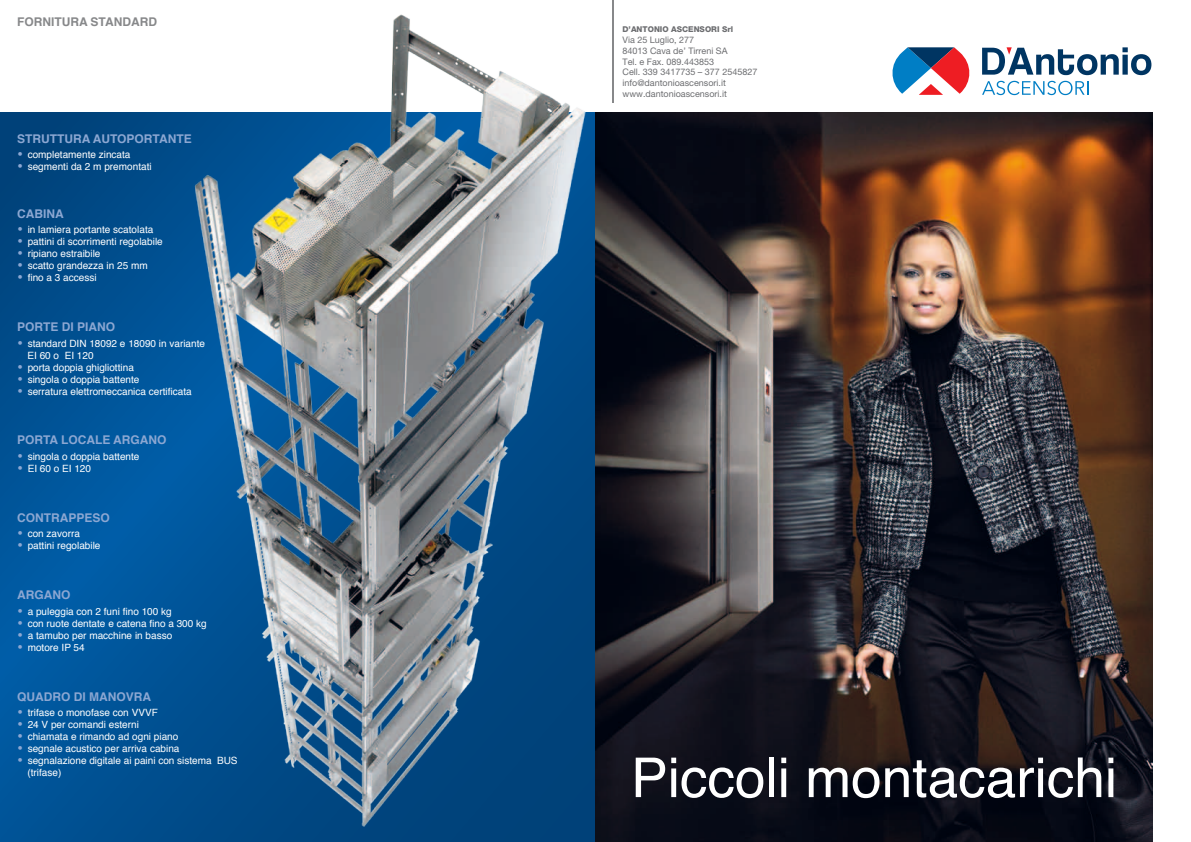
<style>
.page{position:relative;width:1191px;height:842px;background:#fff}
.page>*{position:absolute;margin:0;border:0;box-sizing:border-box;transform-origin:0 0}
.t1{font:55px "Helvetica";color:#fff}
.t2{font:700 12px "Helvetica";color:#8ca7d2}
.t3{font:700 12px "Helvetica";color:#87888a}
.t4{font:10px/12px "Helvetica";color:#fff}
.t5{font:9px/10.8px "Helvetica Neue LT Std";color:#6c6d70}
.t6{font:800 8px "Helvetica Neue LT Std";color:#6c6d70}
.s1{font-size:17px;color:#8ca7d2}
</style>
<div class="page">
<svg style="left:0;top:112px;width:595px;height:730px;background:#005193"></svg>
<img style="left:595px;top:112px;width:557px;height:730px">
<img style="left:177px;top:15px;width:424px;height:813px">
<hr style="left:612px;top:0;width:2px;height:102px;background:#87888a">
<svg style="left:892px;top:47px;width:78px;height:48px"></svg>
<svg style="left:982px;top:81px;width:106px;height:14px"></svg>
<svg style="left:982px;top:47px;width:169px;height:28px"></svg>
<p class="t3" style="left:17px;top:12px;width:141px">FORNITURA STANDARD</p>
<p class="t2" style="left:17px;top:129px;width:176px">STRUTTURA AUTOPORTANTE</p>
<p class="t4" style="left:17px;top:149px;width:115px"><span class="s1">•</span> completamente zincata</p>
<p class="t4" style="left:17px;top:161px;width:136px"><span class="s1">•</span> segmenti da 2 m premontati</p>
<p class="t2" style="left:17px;top:204px;width:48px">CABINA</p>
<p class="t4" style="left:17px;top:224px;width:138px"><span class="s1">•</span> in lamiera portante scatolata</p>
<p class="t4" style="left:17px;top:236px;width:147px"><span class="s1">•</span> pattini di scorrimenti regolabile</p>
<p class="t4" style="left:17px;top:248px;width:85px"><span class="s1">•</span> ripiano estraibile</p>
<p class="t4" style="left:17px;top:260px;width:132px"><span class="s1">•</span> scatto grandezza in 25 mm</p>
<p class="t4" style="left:17px;top:272px;width:81px"><span class="s1">•</span> fino a 3 accessi</p>
<p class="t2" style="left:17px;top:317px;width:100px">PORTE DI PIANO</p>
<p class="t4" style="left:27px;top:337px;width:179px;text-indent:-10px"><span class="s1">•</span> standard DIN 18092 e 18090 in variante<br>EI 60 o EI 120</p>
<p class="t4" style="left:17px;top:361px;width:118px"><span class="s1">•</span> porta doppia ghigliottina</p>
<p class="t4" style="left:17px;top:373px;width:124px"><span class="s1">•</span> singola o doppia battente</p>
<p class="t4" style="left:17px;top:385px;width:176px"><span class="s1">•</span> serratura elettromeccanica certificata</p>
<p class="t2" style="left:17px;top:430px;width:151px">PORTA LOCALE ARGANO</p>
<p class="t4" style="left:17px;top:451px;width:124px"><span class="s1">•</span> singola o doppia battente</p>
<p class="t4" style="left:17px;top:463px;width:76px"><span class="s1">•</span> EI 60 o EI 120</p>
<p class="t2" style="left:17px;top:508px;width:94px">CONTRAPPESO</p>
<p class="t4" style="left:17px;top:528px;width:64px"><span class="s1">•</span> con zavorra</p>
<p class="t4" style="left:17px;top:540px;width:85px"><span class="s1">•</span> pattini regolabile</p>
<p class="t2" style="left:17px;top:585px;width:55px">ARGANO</p>
<p class="t4" style="left:17px;top:606px;width:156px"><span class="s1">•</span> a puleggia con 2 funi fino 100 kg</p>
<p class="t4" style="left:17px;top:618px;width:191px"><span class="s1">•</span> con ruote dentate e catena fino a 300 kg</p>
<p class="t4" style="left:17px;top:630px;width:157px"><span class="s1">•</span> a tamubo per macchine in basso</p>
<p class="t4" style="left:17px;top:642px;width:69px"><span class="s1">•</span> motore IP 54</p>
<p class="t6" style="left:622px;top:25px;width:112px">D’ANTONIO ASCENSORI Srl</p>
<p class="t5" style="left:622px;top:34px;width:136px">Via 25 Luglio, 277<br>84013 Cava de’ Tirreni SA<br>Tel. e Fax. 089.443853<br>Cell. 339 3417735 – 377 2545827 info@dantonioascensori.it www.dantonioascensori.it</p>
<p class="t2" style="left:17px;top:687px;width:135px">QUADRO DI MANOVRA</p>
<p class="t4" style="left:17px;top:707px;width:142px"><span class="s1">•</span> trifase o monofase con VVVF</p>
<p class="t4" style="left:17px;top:719px;width:123px"><span class="s1">•</span> 24 V per comandi esterni</p>
<p class="t4" style="left:17px;top:731px;width:163px"><span class="s1">•</span> chiamata e rimando ad ogni piano</p>
<p class="t4" style="left:17px;top:743px;width:164px"><span class="s1">•</span> segnale acustico per arriva cabina</p>
<p class="t4" style="left:27px;top:755px;width:212px;text-indent:-10px"><span class="s1">•</span> segnalazione digitale ai paini con sistema BUS (trifase)</p>
<h1 class="t1" style="left:631px;top:735px;width:487px">Piccoli montacarichi</h1>
</div>
